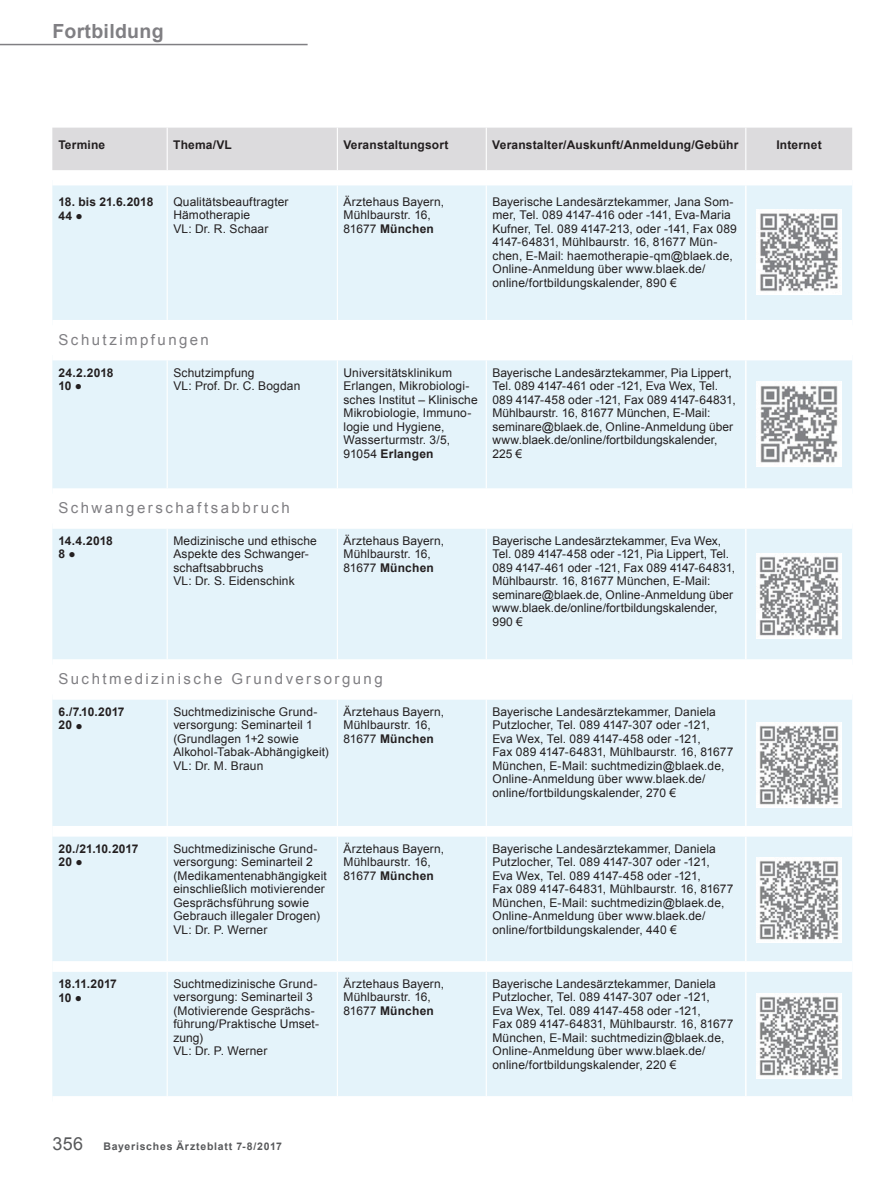
<style>
.page{position:relative;width:894px;height:1190px;background:#fff}
.page>*{position:absolute;margin:0;border:0;box-sizing:border-box;transform-origin:0 0}
.t1{font:700 19.5px "Arial";letter-spacing:.015em;color:#807f83}
.t2{font:15px "Arial";letter-spacing:.16em;color:#807f83}
.t3{font:12px/13.5px "Arial";letter-spacing:.01em;color:#231f20}
.t4{font:700 12px/13.6px "Arial";letter-spacing:.015em;color:#231f20}
.t5{font:700 12px/13.6px "Arial";letter-spacing:-.005em;color:#231f20}
.t6{font:700 12px/13.6px "Arial";letter-spacing:-.02em;color:#231f20}
.t7{font:700 10.5px "Arial";letter-spacing:.07em;color:#58595b}
.s1{font-weight:400;font-size:12.15px}
.s2{font-weight:700}
.s3{font-weight:400;font-size:18px}
</style>
<div class="page">
<hr style="left:0;top:44px;width:307px;height:1px;background:#807f83">
<div style="left:52px;top:128px;width:800px;height:42px;background:#dcdbdd"></div>
<hr style="left:167px;top:128px;width:1px;height:42px;background:#fff">
<hr style="left:337px;top:128px;width:1px;height:42px;background:#fff">
<hr style="left:485px;top:128px;width:2px;height:42px;background:#fff">
<hr style="left:745px;top:128px;width:1px;height:42px;background:#fff">
<div style="left:52px;top:185px;width:800px;height:911px;background:#e4f3fa"></div>
<svg style="left:52px;top:331px;width:800px;height:358px;fill:#e4f3fa"></svg>
<hr style="left:167px;top:185px;width:1px;height:135px;background:#fff">
<hr style="left:337px;top:185px;width:1px;height:135px;background:#fff">
<hr style="left:485px;top:185px;width:2px;height:135px;background:#fff">
<hr style="left:167px;top:360px;width:1px;height:128px;background:#fff">
<hr style="left:337px;top:360px;width:1px;height:128px;background:#fff">
<hr style="left:485px;top:360px;width:2px;height:128px;background:#fff">
<hr style="left:167px;top:529px;width:1px;height:130px;background:#fff">
<hr style="left:337px;top:529px;width:1px;height:130px;background:#fff">
<hr style="left:485px;top:529px;width:2px;height:130px;background:#fff">
<hr style="left:167px;top:700px;width:1px;height:126px;background:#fff">
<hr style="left:337px;top:700px;width:1px;height:126px;background:#fff">
<hr style="left:485px;top:700px;width:2px;height:126px;background:#fff">
<hr style="left:167px;top:837px;width:1px;height:124px;background:#fff">
<hr style="left:337px;top:837px;width:1px;height:124px;background:#fff">
<hr style="left:485px;top:837px;width:2px;height:124px;background:#fff">
<hr style="left:167px;top:972px;width:1px;height:124px;background:#fff">
<hr style="left:337px;top:972px;width:1px;height:124px;background:#fff">
<hr style="left:485px;top:972px;width:2px;height:124px;background:#fff">
<hr style="left:745px;top:185px;width:1px;height:135px;background:#fff">
<hr style="left:745px;top:360px;width:1px;height:128px;background:#fff">
<hr style="left:745px;top:529px;width:1px;height:130px;background:#fff">
<hr style="left:745px;top:700px;width:1px;height:126px;background:#fff">
<hr style="left:745px;top:837px;width:1px;height:124px;background:#fff">
<hr style="left:745px;top:972px;width:1px;height:124px;background:#fff">
<div style="left:52px;top:320px;width:800px;height:11px;background:#fff"></div>
<div style="left:52px;top:350px;width:800px;height:10px;background:#fff"></div>
<div style="left:52px;top:488px;width:800px;height:11px;background:#fff"></div>
<div style="left:52px;top:518px;width:800px;height:11px;background:#fff"></div>
<div style="left:52px;top:659px;width:800px;height:11px;background:#fff"></div>
<div style="left:52px;top:689px;width:800px;height:11px;background:#fff"></div>
<div style="left:52px;top:826px;width:800px;height:11px;background:#fff"></div>
<div style="left:52px;top:961px;width:800px;height:11px;background:#fff"></div>
<img style="left:756px;top:210px;width:85px;height:85px">
<img style="left:756px;top:381px;width:85px;height:85px">
<img style="left:756px;top:553px;width:85px;height:85px">
<img style="left:756px;top:723px;width:85px;height:85px">
<img style="left:756px;top:858px;width:85px;height:85px">
<img style="left:756px;top:994px;width:85px;height:85px">
<h1 class="t1" style="left:52px;top:20px;width:113px">Fortbildung</h1>
<p class="t4" style="left:58px;top:138px;width:48px">Termine</p>
<p class="t4" style="left:173px;top:138px;width:60px">Thema/VL</p>
<p class="t4" style="left:343px;top:138px;width:106px">Veranstaltungsort</p>
<p class="t4" style="left:492px;top:138px;width:248px">Veranstalter/Auskunft/Anmeldung/Gebühr</p>
<p class="t4" style="left:776px;top:138px;width:47px">Internet</p>
<p class="t4" style="left:58px;top:195px;width:96px">18. bis 21.6.2018<br>44 <span class="s1">●</span></p>
<p class="t3" style="left:173px;top:195px;width:117px">Qualitätsbeauftragter<br>Hämotherapie<br>VL: Dr. R. Schaar</p>
<p class="t3" style="left:343px;top:195px;width:102px">Ärztehaus Bayern,<br>Mühlbaurstr. 16,<br>81677 <span class="s2">München</span></p>
<p class="t3" style="left:492px;top:195px;width:246px">Bayerische Landesärztekammer, Jana Som&shy;mer, Tel. 089 4147-416 oder -141, Eva-Maria Kufner, Tel. 089 4147-213, oder -141, Fax 089<br>4147-64831, Mühlbaurstr. 16, 81677 Mün&shy;chen, E-Mail: haemotherapie-qm@blaek.de, Online-Anmeldung über www.blaek.de/ online/fortbildungskalender, 890 €</p>
<p class="t2" style="left:58px;top:331px;width:152px">Schutzimpfungen</p>
<p class="t4" style="left:58px;top:366px;width:57px">24.2.2018<br>10 <span class="s1">●</span></p>
<p class="t3" style="left:173px;top:366px;width:128px">Schutzimpfung<br>VL: Prof. Dr. C. Bogdan</p>
<p class="t3" style="left:343px;top:366px;width:136px">Universitätsklinikum<br>Erlangen, Mikrobiologi&shy;sches Institut – Klinische<br>Mikrobiologie, Immuno&shy;logie und Hygiene,<br>Wasserturmstr. 3/5,<br>91054 <span class="s2">Erlangen</span></p>
<p class="t3" style="left:492px;top:366px;width:245px">Bayerische Landesärztekammer, Pia Lippert, Tel. 089 4147-461 oder -121, Eva Wex, Tel.<br>089 4147-458 oder -121, Fax 089 4147-64831, Mühlbaurstr. 16, 81677 München, E-Mail: seminare@blaek.de, Online-Anmeldung über www.blaek.de/online/fortbildungskalender, 225 €</p>
<p class="t2" style="left:58px;top:500px;width:233px">Schwangerschaftsabbruch</p>
<p class="t4" style="left:58px;top:534px;width:56px">14.4.2018<br>8 ●</p>
<p class="t3" style="left:173px;top:534px;width:145px">Medizinische und ethische<br>Aspekte des Schwanger&shy;schaftsabbruchs<br>VL: Dr. S. Eidenschink</p>
<p class="t3" style="left:343px;top:534px;width:102px">Ärztehaus Bayern,<br>Mühlbaurstr. 16,<br>81677 <span class="s2">München</span></p>
<p class="t3" style="left:492px;top:534px;width:244px">Bayerische Landesärztekammer, Eva Wex, Tel. 089 4147-458 oder -121, Pia Lippert, Tel.<br>089 4147-461 oder -121, Fax 089 4147-64831, Mühlbaurstr. 16, 81677 München, E-Mail: seminare@blaek.de, Online-Anmeldung über www.blaek.de/online/fortbildungskalender, 990 €</p>
<p class="t2" style="left:58px;top:670px;width:326px">Suchtmedizinische Grundversorgung</p>
<p class="t4" style="left:58px;top:705px;width:68px">6./7.10.2017<br>20 <span class="s1">●</span></p>
<p class="t3" style="left:173px;top:705px;width:157px">Suchtmedizinische Grund&shy;versorgung: Seminarteil 1 (Grundlagen 1+2 sowie<br>Alkohol-Tabak-Abhängigkeit)<br>VL: Dr. M. Braun</p>
<p class="t3" style="left:343px;top:705px;width:102px">Ärztehaus Bayern,<br>Mühlbaurstr. 16,<br>81677 <span class="s2">München</span></p>
<p class="t3" style="left:492px;top:705px;width:242px">Bayerische Landesärztekammer, Daniela Putzlocher, Tel. 089 4147-307 oder -121,<br>Eva Wex, Tel. 089 4147-458 oder -121,<br>Fax 089 4147-64831, Mühlbaurstr. 16, 81677<br>München, E-Mail: suchtmedizin@blaek.de, Online-Anmeldung über www.blaek.de/ online/fortbildungskalender, 270 €</p>
<p class="t5" style="left:58px;top:842px;width:81px">20./21.10.2017<br>20 <span class="s1">●</span></p>
<p class="t3" style="left:173px;top:842px;width:155px">Suchtmedizinische Grund&shy;versorgung: Seminarteil 2 (Medikamentenabhängigkeit einschließlich motivierender<br>Gesprächsführung sowie<br>Gebrauch illegaler Drogen)<br>VL: Dr. P. Werner</p>
<p class="t3" style="left:343px;top:842px;width:102px">Ärztehaus Bayern,<br>Mühlbaurstr. 16,<br>81677 <span class="s2">München</span></p>
<p class="t3" style="left:492px;top:842px;width:242px">Bayerische Landesärztekammer, Daniela Putzlocher, Tel. 089 4147-307 oder -121,<br>Eva Wex, Tel. 089 4147-458 oder -121,<br>Fax 089 4147-64831, Mühlbaurstr. 16, 81677<br>München, E-Mail: suchtmedizin@blaek.de, Online-Anmeldung über www.blaek.de/ online/fortbildungskalender, 440 €</p>
<p class="t6" style="left:58px;top:977px;width:60px">18.11.2017<br>10 <span class="s1">●</span></p>
<p class="t3" style="left:173px;top:977px;width:147px">Suchtmedizinische Grund&shy;versorgung: Seminarteil 3 (Motivierende Gesprächs&shy;führung/Praktische Umset&shy;zung)<br>VL: Dr. P. Werner</p>
<p class="t3" style="left:343px;top:977px;width:102px">Ärztehaus Bayern,<br>Mühlbaurstr. 16,<br>81677 <span class="s2">München</span></p>
<p class="t3" style="left:492px;top:977px;width:242px">Bayerische Landesärztekammer, Daniela Putzlocher, Tel. 089 4147-307 oder -121,<br>Eva Wex, Tel. 089 4147-458 oder -121,<br>Fax 089 4147-64831, Mühlbaurstr. 16, 81677<br>München, E-Mail: suchtmedizin@blaek.de, Online-Anmeldung über www.blaek.de/ online/fortbildungskalender, 220 €</p>
<p class="t7" style="left:52px;top:1140px;width:231px"><span class="s3">356</span> Bayerisches Ärzteblatt 7-8/2017</p>
</div>
